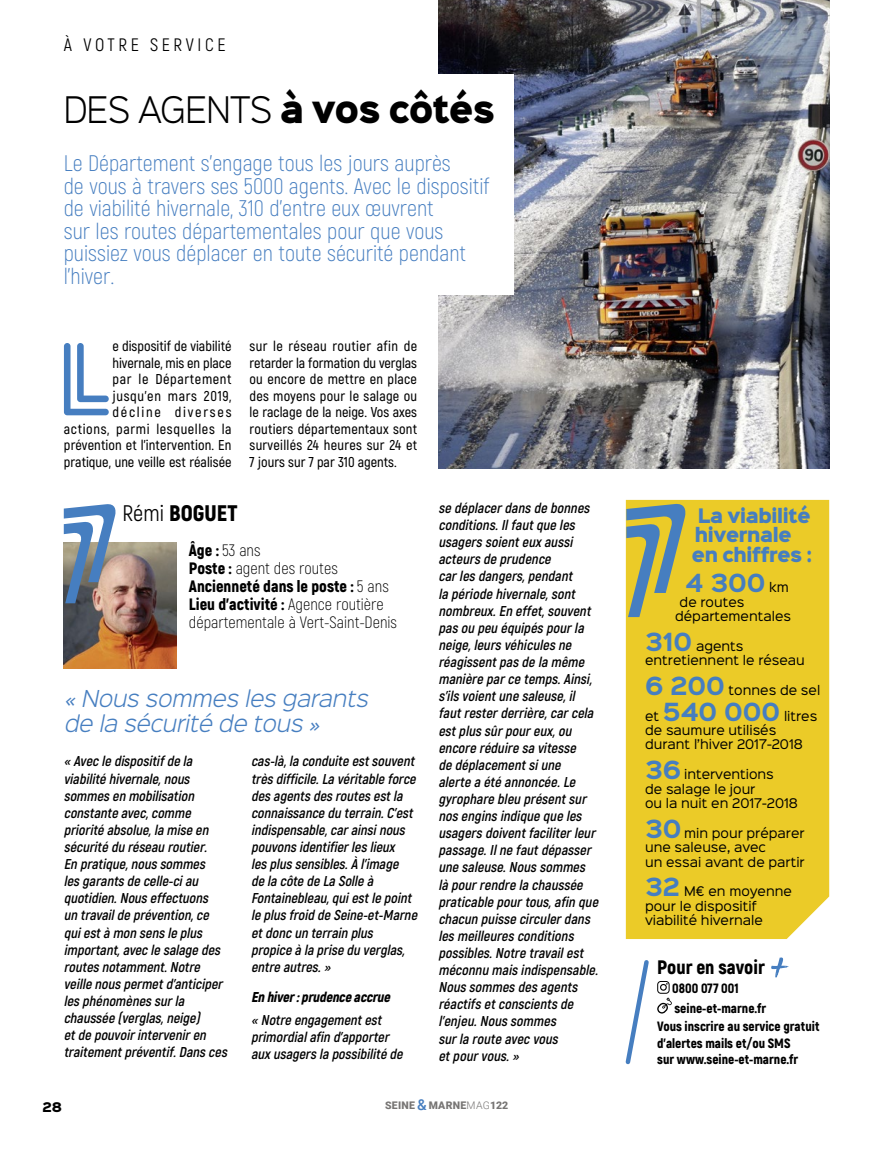
<style>
.page{position:relative;width:893px;height:1149px;background:#fff}
.page>*{position:absolute;margin:0;border:0;box-sizing:border-box;transform-origin:0 0}
._00_TXT_COURANT_LETT{font:700 98.25px "Lovelo Line";color:#467ec0}
._00_SURTITRE{font:300 33px "Sinkin Sans 300";letter-spacing:-.02em;color:#000;scale:.9 1}
._00_CHAPEAU_LIGHT{font:300 22.5px/22.5px "Akrobat";color:#467ec0}
.ELU_PRENOM{font:900 22.5px "Akrobat";color:#000}
._00_ENCADRE_CD_77_TX{font:700 22.5px "Sinkin Sans 700";color:#467ec0}
._00_CITATION{font:italic 300 21px/25.2px "Sinkin Sans 300";color:#467ec0}
.t1{font:900 19.5px "Akrobat";color:#000}
._00_ENCADRE_CD_77_TI{font:18px/19.5px "Sinkin Sans 900 X Black";letter-spacing:-.02em;color:#467ec0;scale:.9 1}
.t2{font:18px "Akrobat";letter-spacing:.2em;color:#000}
.ELU_FONCTION{font:300 16.5px/18px "Akrobat";color:#000}
.ELU_FONCTION-2{font:900 16.5px "Akrobat";color:#000}
._00_CITATION-2{font:italic 700 14.25px/17.1px "Akrobat";color:#000}
._00_TXT_COURANT_LETT-2{font:600 14.25px/16.5px "Akrobat";letter-spacing:.01em;color:#000;text-align:right}
._00_CITATION-3{font:italic 900 14.25px "Akrobat";color:#000}
._00___D_INFO_GRAS{font:900 13.5px/16.2px "Akrobat";color:#000}
._00_ENCADRE_CD_77_TX-2{font:12px/14.4px "Sinkin Sans 400";color:#000}
.t3{font:900 12px "Sinkin Sans 800";color:#000}
.t4{font:900 10.5px "Roboto";letter-spacing:.025em;color:#777574}
.s1{font-family:"Sinkin Sans 900 X Black";font-weight:400;font-size:33.9px}
.s2{font-weight:400}
.s3{font-weight:900}
.s4{font-weight:300}
.s5{font-weight:500;font-size:15px;color:#467ec0}
.s6{font-family:"Sinkin Sans 400";font-weight:400;font-size:12px;color:#000}
.s7{font-family:"Sinkin Sans 700";font-weight:700;font-size:22.5px;color:#467ec0}
</style>
<div class="page">
<img style="left:64px;top:543px;width:112px;height:125px">
<svg style="left:64px;top:504px;width:52px;height:99px;background:#8899ae"></svg>
<img style="left:438px;top:0;width:391px;height:468px">
<div style="left:64px;top:74px;width:449px;height:85px;background:#fff"></div>
<div style="left:64px;top:142px;width:449px;height:153px;background:#fff"></div>
<div style="left:626px;top:499px;width:203px;height:439px;background:#ebcb28"></div>
<svg style="left:626px;top:503px;width:60px;height:114px;background:#a5aa67"></svg>
<svg style="left:771px;top:957px;width:18px;height:20px"></svg>
<svg style="left:625px;top:960px;width:47px;height:105px"></svg>
<p class="t2" style="left:64px;top:34px;width:163px">À VOTRE SERVICE</p>
<p class="_00_SURTITRE" style="left:64px;top:83px;width:481px">DES AGENTS <span class="s1">à vos côtés</span></p>
<p class="_00_CHAPEAU_LIGHT" style="left:64px;top:152px;width:427px">Le Département s’engage tous les jours auprès<br>de vous à travers ses 5000 agents. Avec le dispositif de viabilité hivernale, 310 d’entre eux œuvrent<br>sur les routes départementales pour que vous puissiez vous déplacer en toute sécurité pendant l’hiver.</p>
<p class="_00_TXT_COURANT_LETT-2" style="left:64px;top:338px;width:169px">e dispositif de viabilité hivernale, mis en place<br>par le Département jusqu’en mars 2019, décline diverses actions, parmi lesquelles la prévention et l’intervention. En pratique, une veille est réalisée</p>
<p class="_00_TXT_COURANT_LETT-2" style="left:250px;top:338px;width:169px;text-align:justify">sur le réseau routier afin de retarder la formation du verglas ou encore de mettre en place des moyens pour le salage ou le raclage de la neige. Vos axes routiers départementaux sont surveillés 24 heures sur 24 et 7 jours sur 7 par 310 agents.</p>
<p class="_00_TXT_COURANT_LETT" style="left:56px;top:318px;width:58px">L</p>
<p class="ELU_PRENOM" style="left:123px;top:498px;width:116px"><span class="s2">Rémi</span> BOGUET</p>
<p class="ELU_FONCTION" style="left:189px;top:541px;width:73px"><span class="s3">Âge :</span> 53 ans</p>
<p class="ELU_FONCTION" style="left:189px;top:559px;width:150px"><span class="s3">Poste :</span> agent des routes</p>
<p class="ELU_FONCTION-2" style="left:189px;top:575px;width:201px">Ancienneté dans le poste : <span class="s4">5 ans</span></p>
<p class="ELU_FONCTION" style="left:189px;top:595px;width:210px"><span class="s3">Lieu d’activité :</span> Agence routière départementale à Vert-Saint-Denis</p>
<p class="_00_CITATION" style="left:64px;top:684px;width:311px">«Nous sommes les garants de la sécurité de tous »</p>
<p class="_00_CITATION-2" style="left:64px;top:752px;width:168px">« Avecle dispositifde la viabilité hivernale,nous sommesen mobilisation constante avec,comme priorité absolue,la mise en sécurité du réseau routier.<br>En pratique,noussommes lesgarantsde celle-ciau quotidien.Nouseffectuons un travailde prévention,ce quiestà mon sensle plus important,avecle salage des routesnotamment.Notre veille nouspermetd’anticiper lesphénomènessurla chaussée (verglas,neige) etde pouvoirinterveniren traitementpréventif.Dansces</p>
<p class="_00_CITATION-2" style="left:251px;top:752px;width:171px">cas-là,la conduite estsouvent trèsdifficile.La véritable force desagentsdesroutesestla connaissance du terrain.C’est indispensable,carainsinous pouvonsidentifierleslieux lesplussensibles.À l’image de la côte de La Solle à<br>Fontainebleau,quiestle point le plusfroid de Seine-et-Marne etdoncun terrain plus propice à la prise du verglas, entre autres.»</p>
<p class="_00_CITATION-3" style="left:251px;top:987px;width:144px">Enhiver:prudenceaccrue</p>
<p class="_00_CITATION-2" style="left:251px;top:1011px;width:157px">« Notre engagementest primordialafin d’apporter auxusagersla possibilité de</p>
<p class="_00_CITATION-2" style="left:438px;top:499px;width:165px">se déplacerdansde bonnes conditions.Ilfautque les usagerssoienteuxaussi acteursde prudence carlesdangers,pendant<br>la période hivernale,sont nombreux.En effet,souvent pasou peu équipéspourla neige,leursvéhiculesne réagissentpasde la même manière parce temps.Ainsi, s’ilsvoientune saleuse,il fautresterderrière,carcela estplussûrpoureux,ou encore réduire sa vitesse<br>de déplacementsiune alerte a été annoncée.Le gyrophare bleu présentsur nosenginsindique que les usagersdoiventfaciliterleur passage.Ilne fautdépasser une saleuse.Noussommes là pourrendre la chaussée praticable pourtous,afin que chacun puisse circulerdans lesmeilleuresconditions possibles.Notre travailest méconnu maisindispensable.<br>Noussommesdesagents réactifsetconscientsde l’enjeu.Noussommes<br>surla route avec vous etpourvous. »</p>
<p class="t3" style="left:43px;top:1100px;width:21px">28</p>
<p class="t4" style="left:385px;top:1097px;width:125px">SEINE <span class="s5">&amp;</span> MARNE<span class="s4">MAG</span>122</p>
<p class="_00_ENCADRE_CD_77_TI" style="left:692px;top:506px;width:135px;text-indent:6px">La viabilité hivernale en chiffres :</p>
<p class="_00_ENCADRE_CD_77_TX" style="left:686px;top:571px;width:105px">4 300 <span class="s6">km</span></p>
<p class="_00_ENCADRE_CD_77_TX-2" style="left:675px;top:593px;width:118px;text-indent:4px">de routes départementales</p>
<p class="_00_ENCADRE_CD_77_TX-2" style="left:645px;top:637px;width:161px"><span class="s7">310</span> agents entretiennent le réseau</p>
<p class="_00_ENCADRE_CD_77_TX-2" style="left:645px;top:676px;width:177px;line-height:25.5px"><span class="s7">6 200</span> tonnes de sel et <span class="s7">540 000</span> litres</p>
<p class="_00_ENCADRE_CD_77_TX-2" style="left:645px;top:721px;width:159px">de saumure utilisés durant l’hiver 2017-2018</p>
<p class="_00_ENCADRE_CD_77_TX-2" style="left:645px;top:765px;width:154px"><span class="s7">36</span> interventions<br>de salage le jour<br>ou la nuit en 2017-2018</p>
<p class="_00_ENCADRE_CD_77_TX-2" style="left:645px;top:824px;width:161px"><span class="s7">30</span> min pour préparer une saleuse, avec<br>un essai avant de partir</p>
<p class="_00_ENCADRE_CD_77_TX-2" style="left:645px;top:883px;width:148px"><span class="s7">32</span> M€ en moyenne pour le dispositif viabilité hivernale</p>
<p class="t1" style="left:657px;top:954px;width:109px">Pour en savoir</p>
<p class="_00___D_INFO_GRAS" style="left:672px;top:979px;width:68px">0800 077 001</p>
<p class="_00___D_INFO_GRAS" style="left:674px;top:999px;width:93px">seine‑et‑marne.fr</p>
<p class="_00___D_INFO_GRAS" style="left:657px;top:1018px;width:164px">Vous inscrire au service gratuit d’alertes mails et/ou SMS<br>sur www.seine-et-marne.fr</p>
</div>
